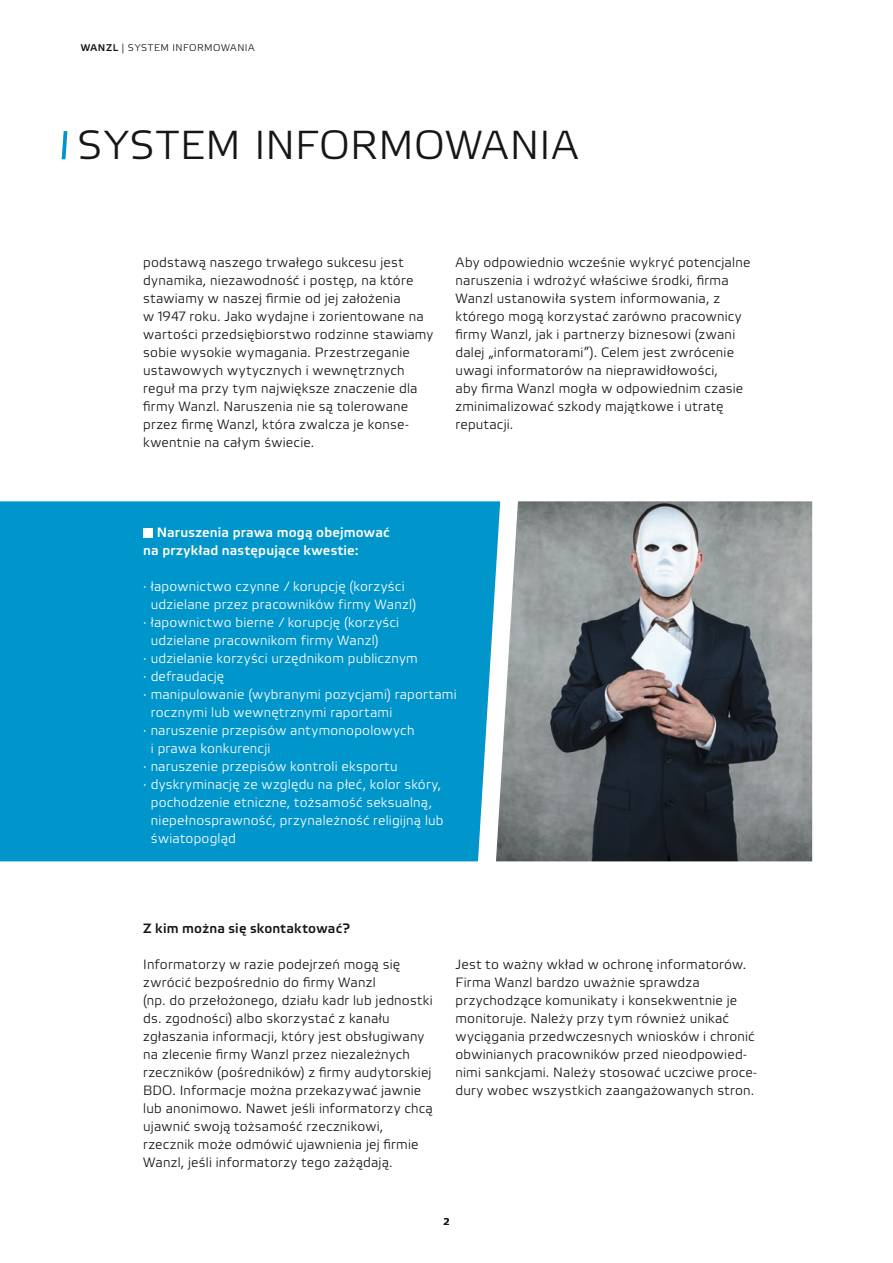
<style>
.page{position:relative;width:893px;height:1263px;background:#fff}
.page>*{position:absolute;margin:0;border:0;box-sizing:border-box;transform-origin:0 0}
.t1{font:300 40.5px "Wanzl Etelka";letter-spacing:.015em;color:#151616}
.t2{font:300 13.5px/18px "Wanzl Etelka";letter-spacing:.015em;color:#151616}
.t3{font:300 13.5px "Wanzl Etelka";letter-spacing:.015em;color:#fff}
.t4{font:500 13.5px/18px "Wanzl Etelka";letter-spacing:.015em;color:#fff}
.t5{font:500 13.5px "Wanzl Etelka";letter-spacing:.015em;color:#151616}
.t6{font:300 9.75px "Wanzl Etelka";letter-spacing:.055em;color:#151616}
.t7{font:500 9.75px "Wanzl Etelka";color:#151616}
.s1{font-weight:500}
</style>
<div class="page">
<img style="left:500px;top:501px;width:312px;height:360px">
<div style="left:0;top:501px;width:500px;height:360px;background:#0095cb"></div>
<svg style="left:62px;top:131px;width:5px;height:28px"></svg>
<div style="left:143px;top:528px;width:10px;height:9px;background:#fff"></div>
<p class="t6" style="left:81px;top:42px;width:175px"><span class="s1">WANZL</span> | SYSTEM INFORMOWANIA</p>
<h1 class="t1" style="left:77px;top:122px;width:503px">SYSTEM INFORMOWANIA</h1>
<p class="t2" style="left:143px;top:254px;width:292px">podstawą naszego trwałego sukcesu jest dynamika, niezawodność i postęp, na które stawiamy w naszej firmie od jej założenia<br>w 1947 roku. Jako wydajne i zorientowane na wartości przedsiębiorstwo rodzinne stawiamy sobie wysokie wymagania. Przestrzeganie ustawowych wytycznych i wewnętrznych reguł ma przy tym największe znaczenie dla firmy Wanzl. Naruszenia nie są tolerowane przez firmę Wanzl, która zwalcza je konse&shy;kwentnie na całym świecie.</p>
<p class="t2" style="left:455px;top:254px;width:296px">Aby odpowiednio wcześnie wykryć potencjalne naruszenia i wdrożyć właściwe środki, firma Wanzl ustanowiła system informowania, z którego mogą korzystać zarówno pracownicy firmy Wanzl, jak i partnerzy biznesowi (zwani dalej „informatorami”). Celem jest zwrócenie uwagi informatorów na nieprawidłowości,<br>aby firma Wanzl mogła w odpowiednim czasie zminimalizować szkody majątkowe i utratę reputacji.</p>
<p class="t4" style="left:143px;top:524px;width:248px;text-indent:13px">Naruszenia prawa mogą obejmować na przykład następujące kwestie:</p>
<p class="t3" style="left:143px;top:579px;width:263px">· łapownictwo czynne / korupcję (korzyści</p>
<p class="t3" style="left:151px;top:597px;width:267px">udzielane przez pracowników firmy Wanzl)</p>
<p class="t3" style="left:143px;top:615px;width:257px">· łapownictwo bierne / korupcję (korzyści</p>
<p class="t3" style="left:151px;top:633px;width:229px">udzielane pracownikom firmy Wanzl)</p>
<p class="t3" style="left:143px;top:651px;width:276px">· udzielanie korzyści urzędnikom publicznym</p>
<p class="t3" style="left:143px;top:669px;width:83px">· defraudację</p>
<p class="t3" style="left:143px;top:687px;width:315px">· manipulowanie (wybranymi pozycjami) raportami</p>
<p class="t3" style="left:151px;top:705px;width:243px">rocznymi lub wewnętrznymi raportami</p>
<p class="t3" style="left:143px;top:723px;width:273px">· naruszenie przepisów antymonopolowych</p>
<p class="t3" style="left:151px;top:741px;width:121px">i prawa konkurencji</p>
<p class="t3" style="left:143px;top:759px;width:256px">· naruszenie przepisów kontroli eksportu</p>
<p class="t3" style="left:143px;top:777px;width:300px">· dyskryminację ze względu na płeć, kolor skóry,</p>
<p class="t3" style="left:151px;top:795px;width:283px">pochodzenie etniczne, tożsamość seksualną,</p>
<p class="t3" style="left:151px;top:813px;width:294px">niepełnosprawność, przynależność religijną lub</p>
<p class="t3" style="left:151px;top:831px;width:87px">światopogląd</p>
<p class="t5" style="left:143px;top:921px;width:208px">Z kim można się skontaktować?</p>
<p class="t2" style="left:143px;top:956px;width:291px">Informatorzy w razie podejrzeń mogą się zwrócić bezpośrednio do firmy Wanzl<br>(np. do przełożonego, działu kadr lub jednostki ds. zgodności) albo skorzystać z kanału zgłaszania informacji, który jest obsługiwany na zlecenie firmy Wanzl przez niezależnych rzeczników (pośredników) z firmy audytorskiej BDO. Informacje można przekazywać jawnie lub anonimowo. Nawet jeśli informatorzy chcą ujawnić swoją tożsamość rzecznikowi, rzecznik może odmówić ujawnienia jej firmie Wanzl, jeśli informatorzy tego zażądają.</p>
<p class="t2" style="left:455px;top:956px;width:303px">Jest to ważny wkład w ochronę informatorów.<br>Firma Wanzl bardzo uważnie sprawdza przychodzące komunikaty i konsekwentnie je monitoruje. Należy przy tym również unikać wyciągania przedwczesnych wniosków i chronić obwinianych pracowników przed nieodpowied&shy;nimi sankcjami. Należy stosować uczciwe proce&shy;dury wobec wszystkich zaangażowanych stron.</p>
<p class="t7" style="left:443px;top:1215px;width:8px">2</p>
</div>
